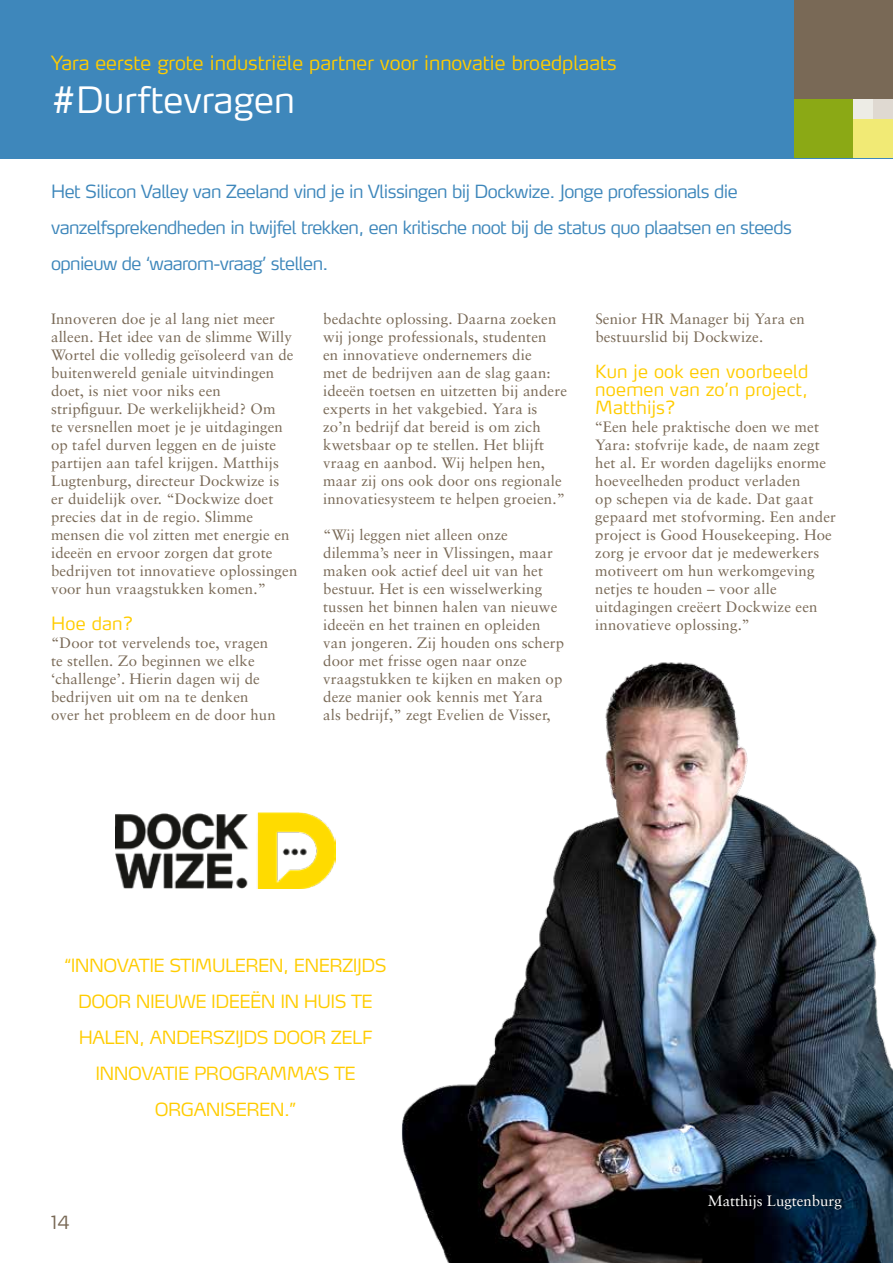
<style>
.page{position:relative;width:893px;height:1263px;background:#fff}
.page>*{position:absolute;margin:0;border:0;box-sizing:border-box;transform-origin:0 0}
.t1{font:300 36px "Max LF";color:#fff}
.t2{font:300 19.5px "Max LF";color:#fc0}
.t3{font:300 18px/36px "Max LF";letter-spacing:-.03em;color:#3e87bb}
.t4{font:300 18px/36px "Max LF";letter-spacing:-.03em;color:#fc0;text-align:center}
.t5{font:300 18px "Max LF";color:#796956}
.t6{font:15px/18px "Sabon";letter-spacing:.01em;color:#796956}
.t7{font:15px "Sabon";color:#fff}
</style>
<div class="page">
<img style="left:335px;top:662px;width:558px;height:601px">
<div style="left:0;top:0;width:893px;height:158px;background:#3e87bb"></div>
<div style="left:794px;top:99px;width:59px;height:59px;background:#8ba915"></div>
<div style="left:794px;top:0;width:99px;height:99px;background:#796956"></div>
<div style="left:853px;top:119px;width:40px;height:39px;background:#f1ea75"></div>
<div style="left:873px;top:99px;width:20px;height:20px;background:#dfd9d1"></div>
<div style="left:853px;top:99px;width:20px;height:20px;background:#edece5"></div>
<div style="left:0;top:554px;width:583px;height:202px;background:#fff"></div>
<div style="left:706px;top:1193px;width:138px;height:18px;background:#000;opacity:.75"></div>
<img style="left:115px;top:812px;width:220px;height:77px">
<h2 class="t2" style="left:51px;top:50px;width:567px">Yara eerste grote industriële partner voor innovatie broedplaats</h2>
<h1 class="t1" style="left:51px;top:77px;width:245px">#Durftevragen</h1>
<p class="t3" style="left:51px;top:173px;width:742px">Het Silicon Valley van Zeeland vind je in Vlissingen bij Dockwize. Jonge professionals die vanzelfsprekendheden in twijfel trekken, een kritische noot bij de status quo plaatsen en steeds opnieuw de ‘waarom-vraag’ stellen.</p>
<p class="t6" style="left:51px;top:310px;width:248px">Innoveren doe je al lang niet meer alleen. Het idee van de slimme Willy Wortel die volledig geïsoleerd van de buitenwereld geniale uitvindingen doet, is niet voor niks een<br>stripfiguur. De werkelijkheid? Om<br>te versnellen moet je je uitdagingen op tafel durven leggen en de juiste partijen aan tafel krijgen. Matthijs Lugtenburg, directeur Dockwize is<br>er duidelijk over. “Dockwize doet precies dat in de regio. Slimme mensen die vol zitten met energie en ideeën en ervoor zorgen dat grote bedrijven tot innovatieve oplossingen voor hun vraagstukken komen.”</p>
<p class="t4" style="left:51px;top:605px;width:84px">Hoe dan?</p>
<p class="t6" style="left:51px;top:634px;width:226px">“Door tot vervelends toe, vragen te stellen. Zo beginnen we elke ‘challenge’. Hierin dagen wij de bedrijven uit om na te denken over het probleem en de door hun</p>
<p class="t6" style="left:323px;top:310px;width:245px">bedachte oplossing. Daarna zoeken wij jonge professionals, studenten<br>en innovatieve ondernemers die<br>met de bedrijven aan de slag gaan: ideeën toetsen en uitzetten bij andere experts in het vakgebied. Yara is zo’n bedrijf dat bereid is om zich kwetsbaar op te stellen. Het blijft vraag en aanbod. Wij helpen hen, maar zij ons ook door ons regionale innovatiesysteem te helpen groeien.”</p>
<p class="t6" style="left:323px;top:526px;width:243px">“Wij leggen niet alleen onze dilemma’s neer in Vlissingen, maar maken ook actief deel uit van het bestuur. Het is een wisselwerking tussen het binnen halen van nieuwe ideeën en het trainen en opleiden van jongeren. Zij houden ons scherp door met frisse ogen naar onze vraagstukken te kijken en maken op deze manier ook kennis met Yara als bedrijf,” zegt Evelien de Visser,</p>
<p class="t6" style="left:595px;top:310px;width:211px">Senior HR Manager bij Yara en bestuurslid bij Dockwize.</p>
<p class="t4" style="left:595px;top:362px;width:215px;line-height:18px;text-align:justify">Kun je ook een voorbeeld noemen van zo’n project, Matthijs?</p>
<p class="t6" style="left:595px;top:418px;width:242px">‘‘Een hele praktische doen we met<br>Yara: stofvrije kade, de naam zegt het al. Er worden dagelijks enorme hoeveelheden product verladen<br>op schepen via de kade. Dat gaat gepaard met stofvorming. Een ander project is Good Housekeeping. Hoe zorg je ervoor dat je medewerkers motiveert om hun werkomgeving netjes te houden – voor alle uitdagingen creëert Dockwize een innovatieve oplossing.’’</p>
<p class="t4" style="left:64px;top:947px;width:324px">“INNOVATIE STIMULEREN, ENERZIJDS<br>DOOR NIEUWE IDEEËN IN HUIS TE<br>HALEN, ANDERSZIJDS DOOR ZELF<br>INNOVATIE PROGRAMMA’S TE<br>ORGANISEREN.”</p>
<p class="t5" style="left:51px;top:1211px;width:20px">14</p>
<p class="t7" style="left:708px;top:1192px;width:136px">Matthijs Lugtenburg</p>
</div>
